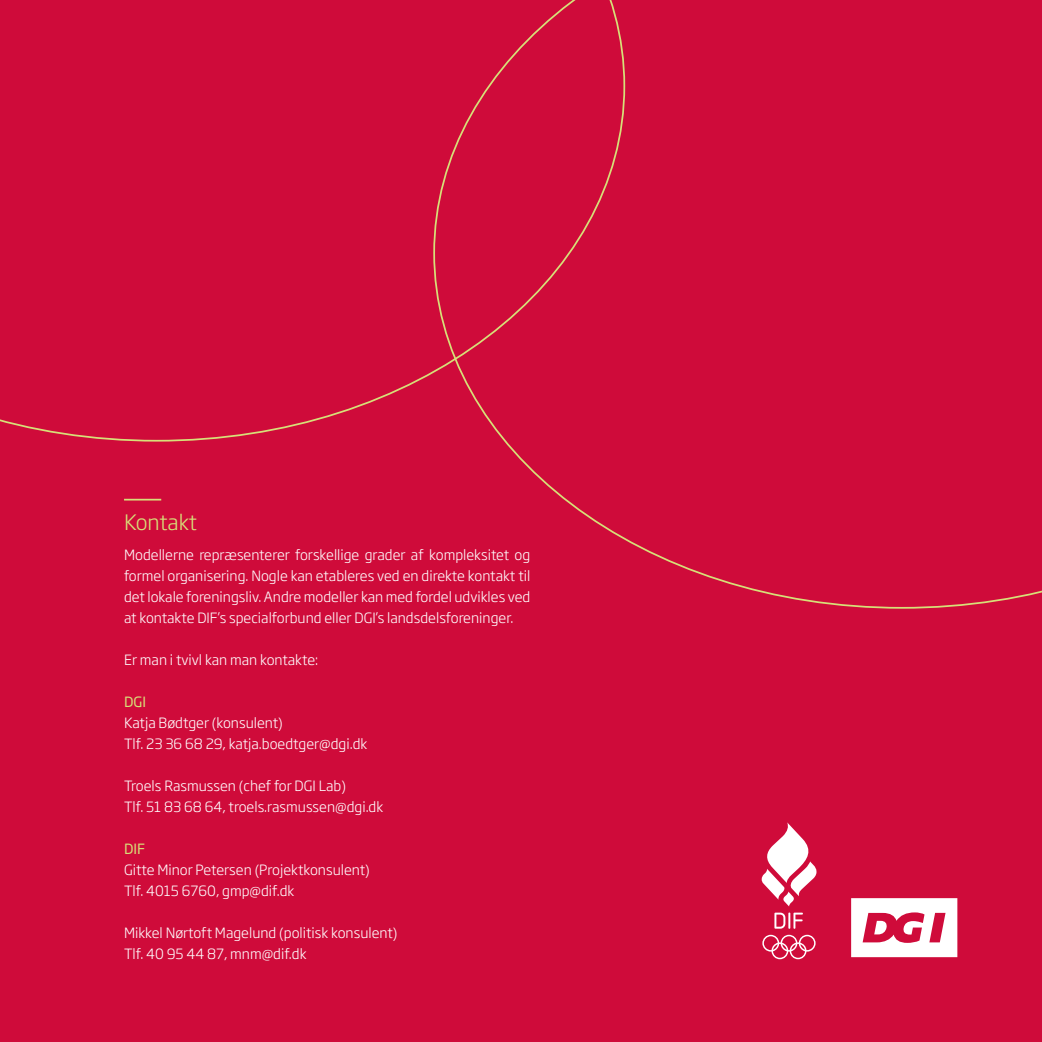
<style>
.page{position:relative;width:1042px;height:1042px;background:#cf0b3a}
.page>*{position:absolute;margin:0;border:0;box-sizing:border-box;transform-origin:0 0}
.t1{font:300 21px "Soho Gothic Pro";color:#d7e078}
.t2{font:300 14px/21px "Soho Gothic Pro";color:#fff}
.t3{font:14px "Soho Gothic Pro";color:#d7e078}
</style>
<div class="page">
<svg style="left:504px;top:76px;width:538px;height:533px"></svg>
<svg style="left:0;top:0;width:625px;height:441px"></svg>
<svg style="left:762px;top:935px;width:53px;height:24px"></svg>
<svg style="left:774px;top:912px;width:29px;height:17px"></svg>
<svg style="left:761px;top:822px;width:56px;height:84px"></svg>
<svg style="left:851px;top:898px;width:106px;height:59px"></svg>
<hr style="left:124px;top:499px;width:37px;height:1px;background:#d7e078">
<h1 class="t1" style="left:124px;top:506px;width:75px">Kontakt</h1>
<p class="t2" style="left:124px;top:544px;width:408px;text-align:justify">Modellerne repræsenterer forskellige grader af kompleksitet og formel organisering. Nogle kan etableres ved en direkte kontakt til det lokale foreningsliv. Andre modeller kan med fordel udvikles ved at kontakte DIF’s specialforbund eller DGI’s landsdelsforeninger.</p>
<p class="t2" style="left:124px;top:649px;width:196px">Er man i tvivl kan man kontakte:</p>
<p class="t3" style="left:124px;top:691px;width:23px">DGI</p>
<p class="t2" style="left:124px;top:712px;width:245px">Katja Bødtger (konsulent)<br>Tlf. 23 36 68 29, katja.boedtger@dgi.dk</p>
<p class="t2" style="left:124px;top:775px;width:261px">Troels Rasmussen (chef for DGI Lab)<br>Tlf. 51 83 68 64, troels.rasmussen@dgi.dk</p>
<p class="t3" style="left:124px;top:838px;width:23px">DIF</p>
<p class="t2" style="left:124px;top:859px;width:247px">Gitte Minor Petersen (Projektkonsulent)<br>Tlf. 4015 6760, gmp@dif.dk</p>
<p class="t2" style="left:124px;top:922px;width:275px">Mikkel Nørtoft Magelund (politisk konsulent)<br>Tlf. 40 95 44 87, mnm@dif.dk</p>
</div>
